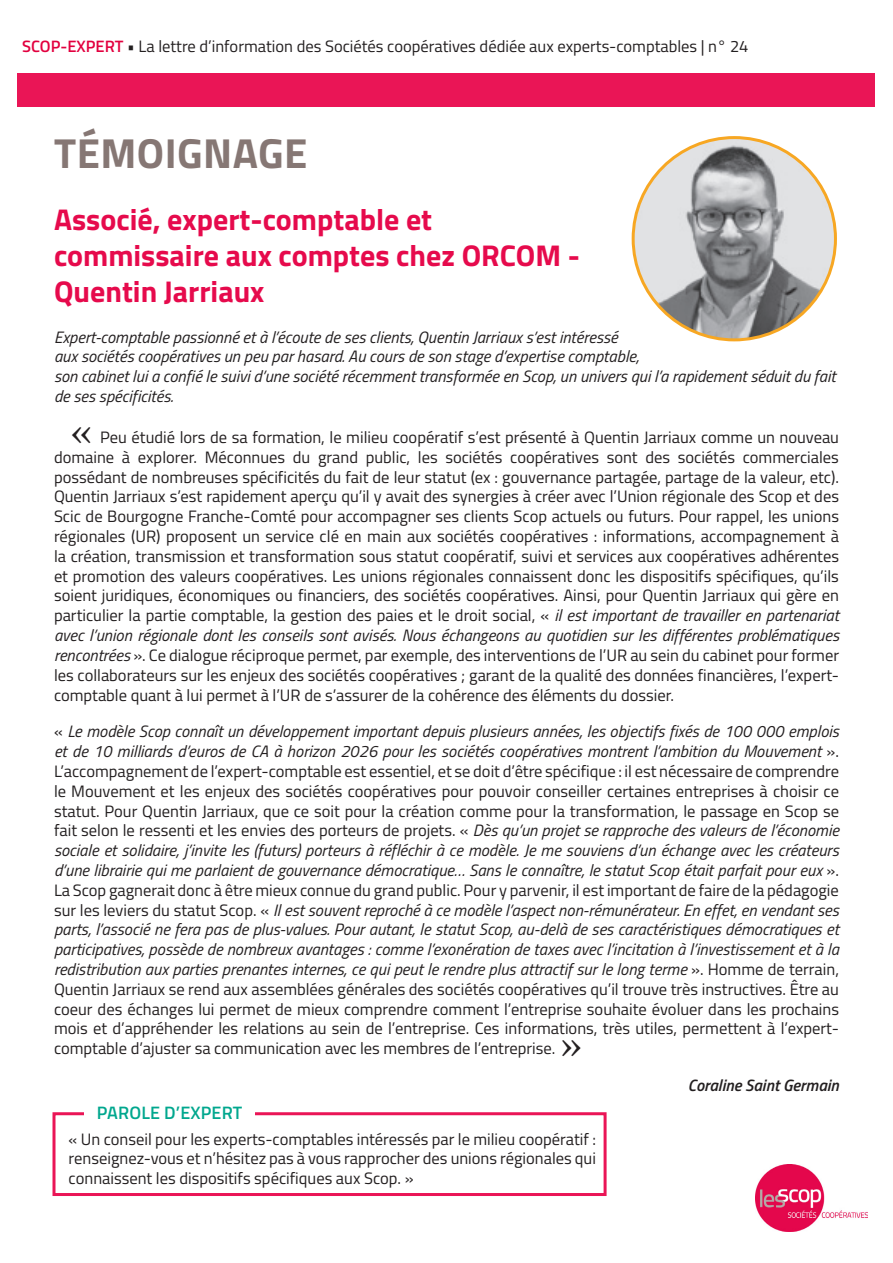
<style>
.page{position:relative;width:893px;height:1263px;background:#fff}
.page>*{position:absolute;margin:0;border:0;box-sizing:border-box;transform-origin:0 0}
.t1{font:45px "Book Antiqua";color:#231f20}
.Titre_1{font:700 42px "Titillium";letter-spacing:.01em;color:#867774}
.Nom_expert{font:700 30px/36px "Titillium";color:#e60a4c}
.Titre_3{font:600 18px "Titillium";letter-spacing:.01em;color:#00a78e}
.Chapeau{font:16.5px/19.8px "Titillium";color:#231f20;text-align:justify}
.Nom_expert-2{font:italic 16.5px/19.8px "Titillium";color:#231f20}
.Chapeau-2{font:italic 600 16.5px "Titillium";color:#231f20}
.s1{font-weight:600;color:#e2003f}
.s2{font-style:italic}
</style>
<div class="page">
<div style="left:18px;top:73px;width:857px;height:33px;background:#ea1556"></div>
<img style="left:755px;top:1164px;width:112px;height:67px">
<img style="left:633px;top:138px;width:202px;height:202px;border-radius:101px">
<div style="left:52px;top:1112px;width:555px;height:84px;border:3px solid #ea1556"></div>
<div style="left:85px;top:1102px;width:170px;height:20px;background:#fff"></div>
<p class="Chapeau" style="left:22px;top:36px;width:728px"><span class="s1">SCOP-EXPERT</span> • La lettre d’information des Sociétés coopératives dédiée aux experts-comptables | n° 24</p>
<p class="Titre_1" style="left:54px;top:121px;width:255px">TÉMOIGNAGE</p>
<p class="Nom_expert" style="left:54px;top:199px;width:528px">Associé, expert-comptable et commissaire aux comptes chez ORCOM -<br>Quentin Jarriaux</p>
<p class="Nom_expert-2" style="left:54px;top:326px;width:783px">Expert-comptable passionné et à l’écoute de ses clients, Quentin Jarriaux s’est intéressé<br>aux sociétés coopératives un peu par hasard. Au cours de son stage d’expertise comptable,<br>son cabinet lui a confié le suivi d’une société récemment transformée en Scop, un univers qui l’a rapidement séduit du fait de ses spécificités.</p>
<p class="Chapeau" style="left:54px;top:427px;width:787px;text-indent:46px">Peu étudié lors de sa formation, le milieu coopératif s’est présenté à Quentin Jarriaux comme un nouveau domaine à explorer. Méconnues du grand public, les sociétés coopératives sont des sociétés commerciales possédant de nombreuses spécificités du fait de leur statut (ex : gouvernance partagée, partage de la valeur, etc).<br>Quentin Jarriaux s’est rapidement aperçu qu’il y avait des synergies à créer avec l’Union régionale des Scop et des Scic de Bourgogne Franche-Comté pour accompagner ses clients Scop actuels ou futurs. Pour rappel, les unions régionales (UR) proposent un service clé en main aux sociétés coopératives : informations, accompagnement à la création, transmission et transformation sous statut coopératif, suivi et services aux coopératives adhérentes et promotion des valeurs coopératives. Les unions régionales connaissent donc les dispositifs spécifiques, qu’ils soient juridiques, économiques ou financiers, des sociétés coopératives. Ainsi, pour Quentin Jarriaux qui gère en particulier la partie comptable, la gestion des paies et le droit social, « <span class="s2">il est important de travailler en partenariat avec l’union régionale dont les conseils sont avisés. Nous échangeons au quotidien sur les différentes problématiques rencontrées</span> ». Ce dialogue réciproque permet, par exemple, des interventions de l’UR au sein du cabinet pour former les collaborateurs sur les enjeux des sociétés coopératives ; garant de la qualité des données financières, l’expert&shy;comptable quant à lui permet à l’UR de s’assurer de la cohérence des éléments du dossier.</p>
<p class="Chapeau" style="left:54px;top:721px;width:787px">« <span class="s2">Le modèle Scop connaît un développement important depuis plusieurs années, les objectifs fixés de 100 000 emplois et de 10 milliards d’euros de CA à horizon 2026 pour les sociétés coopératives montrent l’ambition du Mouvement</span> ».<br>L’accompagnement de l’expert-comptable est essentiel, et se doit d’être spécifique : il est nécessaire de comprendre le Mouvement et les enjeux des sociétés coopératives pour pouvoir conseiller certaines entreprises à choisir ce statut. Pour Quentin Jarriaux, que ce soit pour la création comme pour la transformation, le passage en Scop se fait selon le ressenti et les envies des porteurs de projets. « <span class="s2">Dès qu’un projet se rapproche des valeurs de l’économie sociale et solidaire, j’invite les (futurs) porteurs à réfléchir à ce modèle. Je me souviens d’un échange avec les créateurs d’une librairie qui me parlaient de gouvernance démocratique… Sans le connaître, le statut Scop était parfait pour eux</span> ».<br>La Scop gagnerait donc à être mieux connue du grand public. Pour y parvenir, il est important de faire de la pédagogie sur les leviers du statut Scop. « <span class="s2">Il est souvent reproché à ce modèle l’aspect non-rémunérateur. En effet, en vendant ses parts, l’associé ne fera pas de plus-values. Pour autant, le statut Scop, au-delà de ses caractéristiques démocratiques et participatives, possède de nombreux avantages : comme l’exonération de taxes avec l’incitation à l’investissement et à la redistribution aux parties prenantes internes, ce qui peut le rendre plus attractif sur le long terme</span> ». Homme de terrain, Quentin Jarriaux se rend aux assemblées générales des sociétés coopératives qu’il trouve très instructives. Être au coeur des échanges lui permet de mieux comprendre comment l’entreprise souhaite évoluer dans les prochains mois et d’appréhender les relations au sein de l’entreprise. Ces informations, très utiles, permettent à l’expert&shy;comptable d’ajuster sa communication avec les membres de l’entreprise.</p>
<p class="Chapeau-2" style="left:688px;top:1072px;width:152px">Coraline Saint Germain</p>
<p class="Titre_3" style="left:97px;top:1099px;width:147px">PAROLE D’EXPERT</p>
<p class="Chapeau" style="left:69px;top:1128px;width:529px">« Un conseil pour les experts-comptables intéressés par le milieu coopératif : renseignez-vous et n’hésitez pas à vous rapprocher des unions régionales qui connaissent les dispositifs spécifiques aux Scop. »</p>
<p class="t1" style="left:70px;top:399px;width:24px">«</p>
<p class="t1" style="left:560px;top:1013px;width:24px">»</p>
</div>
